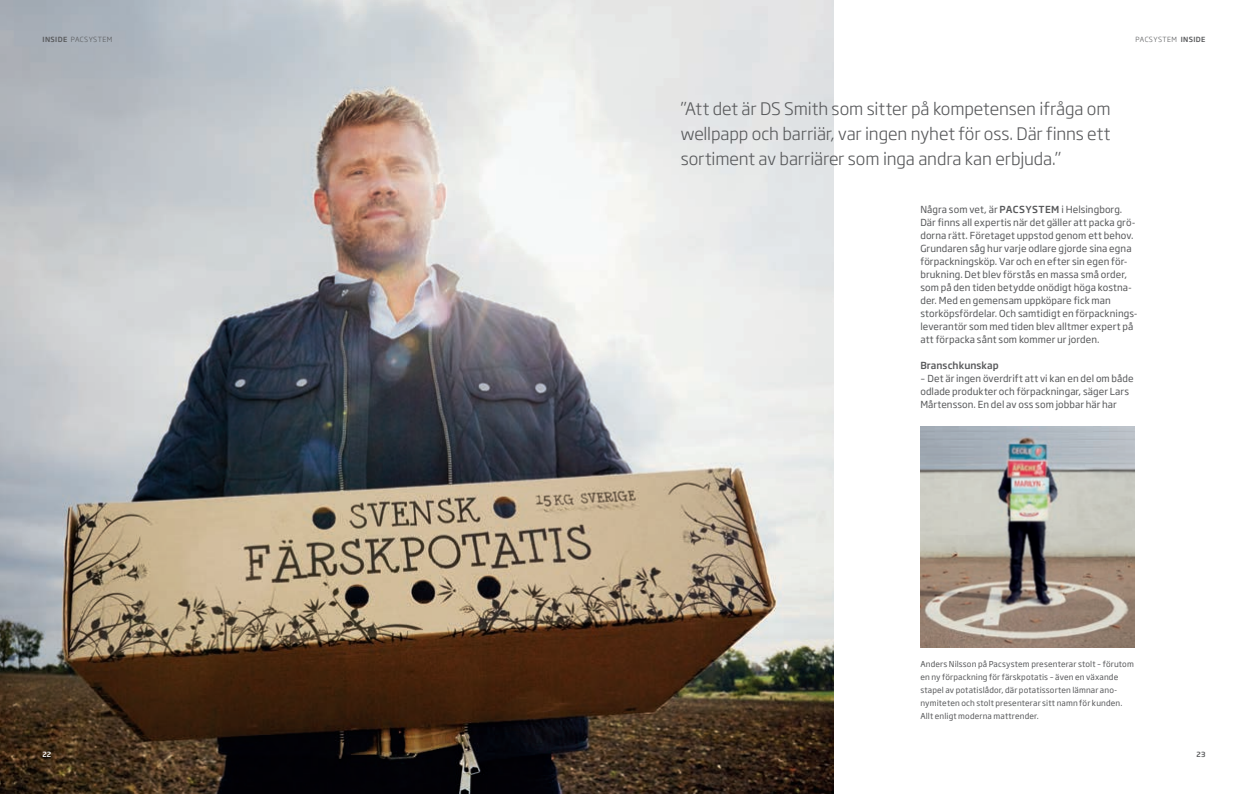
<style>
.page{position:relative;width:1248px;height:794px;background:#fff}
.page>*{position:absolute;margin:0;border:0;box-sizing:border-box;transform-origin:0 0}
.t1{font:300 17px/25px "Soho Gothic Pro";letter-spacing:-.005em;color:#57585a;text-align:justify}
.t2{font:9.6px/13px "Soho Gothic Pro";letter-spacing:.005em;color:#57585a}
.t3{font:500 9.6px "Soho Gothic Pro";letter-spacing:.005em;color:#57585a}
.t4{font:8px/13px "Soho Gothic Pro";letter-spacing:.015em;color:#57585a}
.t5{font:300 7px "Soho Gothic Pro";letter-spacing:.06em;color:#57585a}
.t6{font:500 7px "Soho Gothic Pro";color:#57585a}
.t7{font:500 7px "Soho Gothic Pro";color:#fff}
.s1{font-weight:500}
</style>
<div class="page">
<img style="left:0;top:0;width:832px;height:794px">
<img style="left:920px;top:427px;width:214px;height:221px">
<p class="t5" style="left:43px;top:34px;width:71px"><span class="s1">INSIDE</span> PACSYSTEM</p>
<p class="t7" style="left:43px;top:749px;width:10px">22</p>
<p class="t5" style="left:1135px;top:34px;width:71px">PACSYSTEM <span class="s1">INSIDE</span></p>
<h1 class="t1" style="left:680px;top:95px;width:431px">”Att det är DS Smith som sitter på kompetensen ifråga om wellpapp och barriär, var ingen nyhet för oss. Där finns ett sortiment av barriärer som inga andra kan erbjuda.”</h1>
<p class="t2" style="left:920px;top:203px;width:219px">Några som vet, är <span class="s1">PACSYSTEM</span> i Helsingborg.<br>Där finns all expertis när det gäller att packa grö&shy;dorna rätt. Företaget uppstod genom ett behov.<br>Grundaren såg hur varje odlare gjorde sina egna förpackningsköp. Var och en efter sin egen för&shy;brukning. Det blev förstås en massa små order, som på den tiden betydde onödigt höga kostna&shy;der. Med en gemensam uppköpare fick man storköpsfördelar. Och samtidigt en förpacknings&shy;leverantör som med tiden blev alltmer expert på att förpacka sånt som kommer ur jorden.</p>
<p class="t3" style="left:920px;top:358px;width:80px">Branschkunskap</p>
<p class="t2" style="left:920px;top:372px;width:215px">– Det är ingen överdrift att vi kan en del om både odlade produkter och förpackningar, säger Lars<br>Mårtensson. En del av oss som jobbar här har</p>
<p class="t4" style="left:920px;top:657px;width:215px">Anders Nilsson på Pacsystem presenterar stolt – förutom en ny förpackning för färskpotatis – även en växande stapel av potatislådor, där potatissorten lämnar ano&shy;nymiteten och stolt presenterar sitt namn för kunden.<br>Allt enligt moderna mattrender.</p>
<p class="t6" style="left:1196px;top:749px;width:10px">23</p>
</div>
